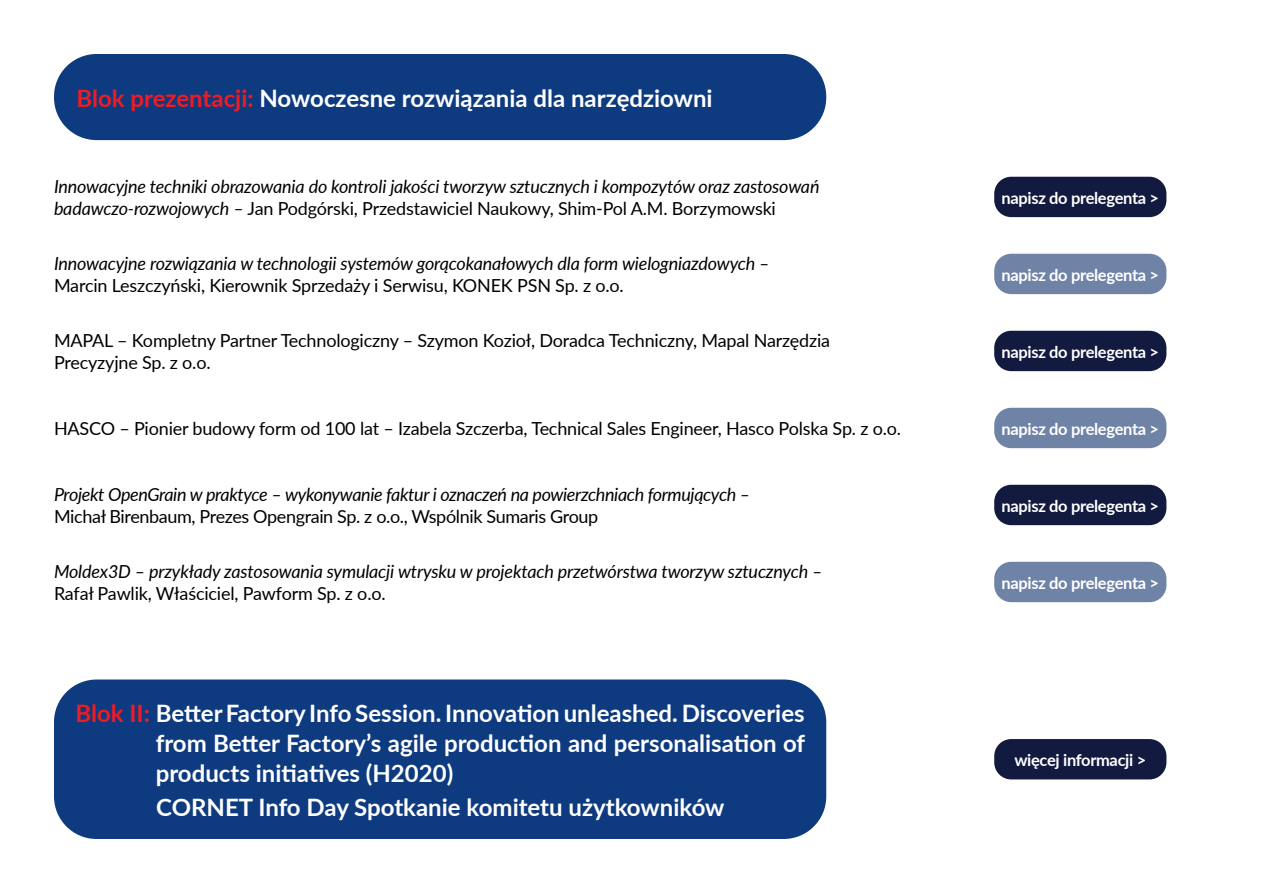
<style>
.page{position:relative;width:1263px;height:893px;background:#fff}
.page>*{position:absolute;margin:0;border:0;box-sizing:border-box;transform-origin:0 0}
.t1{font:700 24px/30px "Lato";color:#fff;text-align:justify}
.t2{font:italic 18px/21.6px "Lato";letter-spacing:-.01em;color:#000}
.t3{font:18px/21.6px "Lato";letter-spacing:-.01em;color:#000}
.t4{font:700 16.5px "Lato";letter-spacing:-.02em;color:#fff}
.s1{color:#ed1c24}
.s2{font-style:normal}
</style>
<div class="page">
<div style="left:994px;top:177px;width:172px;height:40px;background:#121a3f;border-radius:17px"></div>
<div style="left:994px;top:254px;width:172px;height:40px;background:#6f83a7;border-radius:17px"></div>
<div style="left:994px;top:331px;width:172px;height:40px;background:#121a3f;border-radius:17px"></div>
<div style="left:994px;top:408px;width:172px;height:40px;background:#6f83a7;border-radius:17px"></div>
<div style="left:994px;top:485px;width:172px;height:40px;background:#121a3f;border-radius:17px"></div>
<div style="left:994px;top:562px;width:172px;height:40px;background:#6f83a7;border-radius:17px"></div>
<div style="left:54px;top:54px;width:772px;height:86px;background:#0e3a80;border-radius:43px"></div>
<div style="left:994px;top:739px;width:172px;height:40px;background:#121a3f;border-radius:17px"></div>
<div style="left:54px;top:679px;width:772px;height:160px;background:#0e3a80;border-radius:43px"></div>
<h1 class="t1" style="left:77px;top:82px;width:638px"><span class="s1">Blok prezentacji:</span> Nowoczesne rozwiązania dla narzędziowni</h1>
<p class="t2" style="left:54px;top:175px;width:767px">Innowacyjne techniki obrazowania do kontroli jakości tworzyw sztucznych i kompozytów oraz zastosowań badawczo-rozwojowych – <span class="s2">Jan Podgórski, Przedstawiciel Naukowy, Shim-Pol A.M. Borzymowski</span></p>
<p class="t2" style="left:54px;top:252px;width:717px">Innowacyjne rozwiązania w technologii systemów gorącokanałowych dla form wielogniazdowych –</p>
<p class="t3" style="left:54px;top:274px;width:571px">Marcin Leszczyński, Kierownik Sprzedaży i Serwisu, KONEK PSN Sp. z o.o.</p>
<p class="t3" style="left:54px;top:329px;width:778px">MAPAL – Kompletny Partner Technologiczny – Szymon Kozioł, Doradca Techniczny, Mapal Narzędzia<br>Precyzyjne Sp. z o.o.</p>
<p class="t4" style="left:1001px;top:185px;width:159px">napisz do prelegenta &gt;</p>
<p class="t4" style="left:1001px;top:262px;width:159px">napisz do prelegenta &gt;</p>
<p class="t4" style="left:1001px;top:339px;width:159px">napisz do prelegenta &gt;</p>
<p class="t3" style="left:54px;top:417px;width:849px">HASCO – Pionier budowy form od 100 lat – Izabela Szczerba, Technical Sales Engineer, Hasco Polska Sp. z o.o.</p>
<p class="t4" style="left:1001px;top:416px;width:159px">napisz do prelegenta &gt;</p>
<p class="t2" style="left:54px;top:483px;width:698px">Projekt OpenGrain w praktyce – wykonywanie faktur i oznaczeń na powierzchniach formujących –</p>
<p class="t3" style="left:54px;top:505px;width:546px">Michał Birenbaum, Prezes Opengrain Sp. z o.o., Wspólnik Sumaris Group</p>
<p class="t2" style="left:54px;top:560px;width:770px">Moldex3D – przykłady zastosowania symulacji wtrysku w projektach przetwórstwa tworzyw sztucznych –</p>
<p class="t3" style="left:54px;top:582px;width:333px">Rafał Pawlik, Właściciel, Pawform Sp. z o.o.</p>
<h1 class="t1" style="left:156px;top:697px;width:651px;text-indent:-80px"><span class="s1">Blok II:</span> Better Factory Info Session. Innovation unleashed. Discoveries from Better Factory’s agile production and personalisation of products initiatives (H2020)</h1>
<h1 class="t1" style="left:156px;top:791px;width:570px">CORNET Info Day Spotkanie komitetu użytkowników</h1>
<p class="t4" style="left:1001px;top:493px;width:159px">napisz do prelegenta &gt;</p>
<p class="t4" style="left:1001px;top:570px;width:159px">napisz do prelegenta &gt;</p>
<p class="t4" style="left:1014px;top:748px;width:133px">więcej informacji &gt;</p>
</div>
